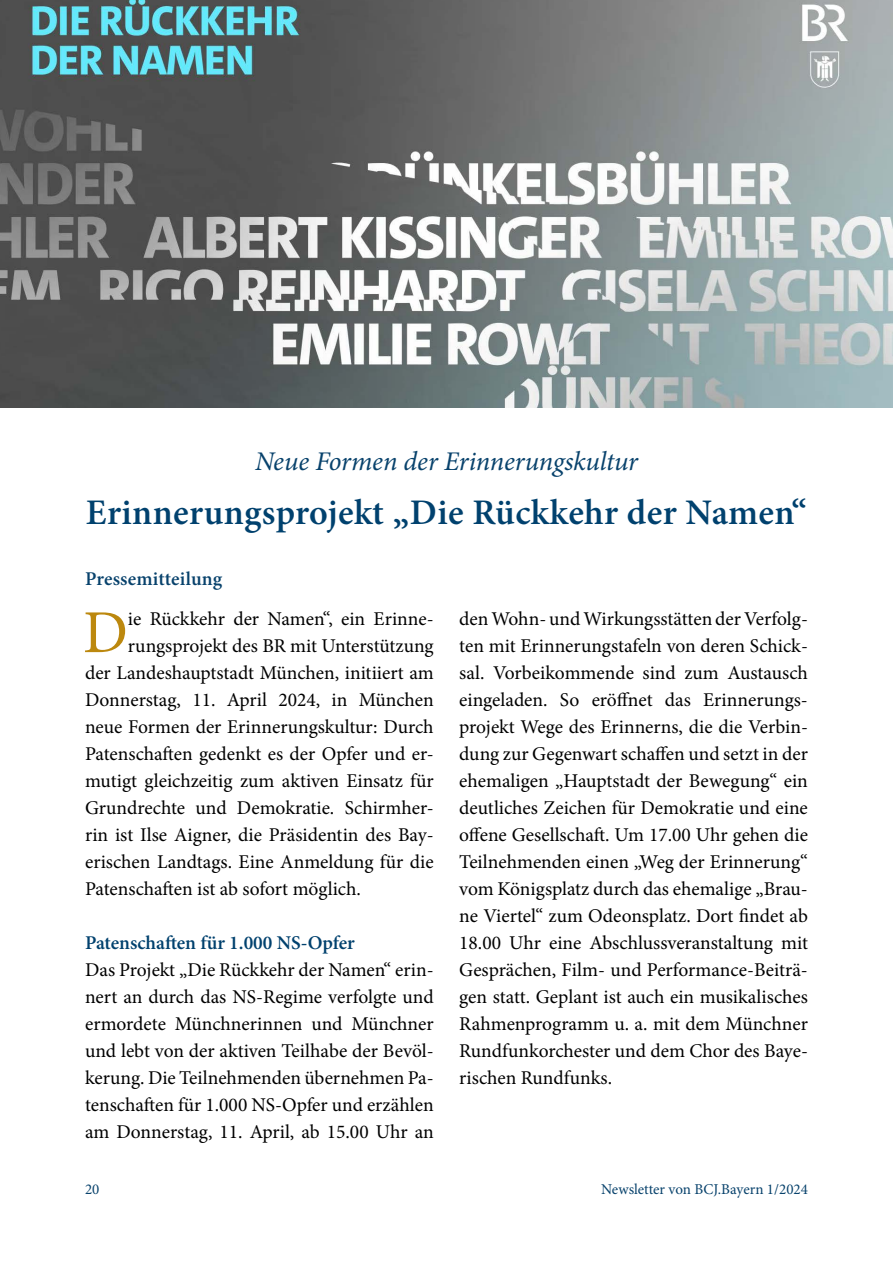
<style>
.page{position:relative;width:893px;height:1263px;background:#fff}
.page>*{position:absolute;margin:0;border:0;box-sizing:border-box;transform-origin:0 0}
.t1{font:61.05px "Minion Pro";color:#bc880e}
.t2{font:600 36px "Minion Pro";letter-spacing:.01em;color:#00416e}
.t3{font:italic 27px "Minion Pro";letter-spacing:-.01em;color:#08426c}
.t4{font:19.5px/27px "Minion Pro";color:#000;text-align:justify}
.t5{font:600 19.5px "Minion Pro";letter-spacing:-.005em;color:#00416e}
.t6{font:600 19.5px "Minion Pro";letter-spacing:.005em;color:#08426c}
.t7{font:15px "Minion Pro";color:#08426c}
</style>
<div class="page">
<img style="left:0;top:0;width:893px;height:408px">
<h3 class="t3" style="left:255px;top:443px;width:384px">Neue Formen der Erinnerungskultur</h3>
<h2 class="t2" style="left:86px;top:488px;width:723px">Erinnerungsprojekt „Die Rückkehr der Namen“</h2>
<p class="t6" style="left:85px;top:566px;width:139px">Pressemitteilung</p>
<h1 class="t1" style="left:83px;top:592px;width:46px">D</h1>
<p class="t4" style="left:128px;top:605px;width:307px">ie Rückkehr der Namen“, ein Erinne-</p>
<p class="t4" style="left:128px;top:632px;width:307px">rungsprojekt des BR mit Unterstützung</p>
<p class="t4" style="left:85px;top:659px;width:350px">der Landeshauptstadt München, initiiert am</p>
<p class="t4" style="left:85px;top:686px;width:350px">Donnerstag, 11. April 2024, in München</p>
<p class="t4" style="left:85px;top:713px;width:350px">neue Formen der Erinnerungskultur: Durch</p>
<p class="t4" style="left:85px;top:740px;width:350px">Patenschaften gedenkt es der Opfer und er-</p>
<p class="t4" style="left:85px;top:767px;width:350px">mutigt gleichzeitig zum aktiven Einsatz für</p>
<p class="t4" style="left:85px;top:794px;width:350px">Grundrechte und Demokratie. Schirmher-</p>
<p class="t4" style="left:85px;top:821px;width:350px">rin ist Ilse Aigner, die Präsidentin des Bay-</p>
<p class="t4" style="left:85px;top:848px;width:350px">erischen Landtags. Eine Anmeldung für die</p>
<p class="t4" style="left:85px;top:875px;width:277px">Patenschaften ist ab sofort möglich.</p>
<p class="t5" style="left:85px;top:929px;width:271px">Patenschaften für 1.000 NS-Opfer</p>
<p class="t4" style="left:85px;top:957px;width:350px">Das Projekt „Die Rückkehr der Namen“ erin&shy;nert an durch das NS-Regime verfolgte und ermordete Münchnerinnen und Münchner und lebt von der aktiven Teilhabe der Bevöl&shy;kerung. Die Teilnehmenden übernehmen Pa&shy;tenschaften für 1.000 NS-Opfer und erzählen am Donnerstag, 11. April, ab 15.00 Uhr an</p>
<p class="t4" style="left:459px;top:606px;width:350px">den Wohn- und Wirkungsstätten der Verfolg&shy;ten mit Erinnerungstafeln von deren Schick&shy;sal. Vorbeikommende sind zum Austausch eingeladen. So eröffnet das Erinnerungs&shy;projekt Wege des Erinnerns, die die Verbin&shy;dung zur Gegenwart schaffen und setzt in der ehemaligen „Hauptstadt der Bewegung“ ein deutliches Zeichen für Demokratie und eine offene Gesellschaft. Um 17.00 Uhr gehen die Teilnehmenden einen „Weg der Erinnerung“ vom Königsplatz durch das ehemalige „Brau&shy;ne Viertel“ zum Odeonsplatz. Dort findet ab 18.00 Uhr eine Abschlussveranstaltung mit Gesprächen, Film- und Performance-Beiträ&shy;gen statt. Geplant ist auch ein musikalisches Rahmenprogramm u. a. mit dem Münchner Rundfunkorchester und dem Chor des Baye&shy;rischen Rundfunks.</p>
<p class="t7" style="left:85px;top:1179px;width:16px">20</p>
<p class="t7" style="left:601px;top:1179px;width:208px">Newsletter von BCJ.Bayern 1/2024</p>
</div>
